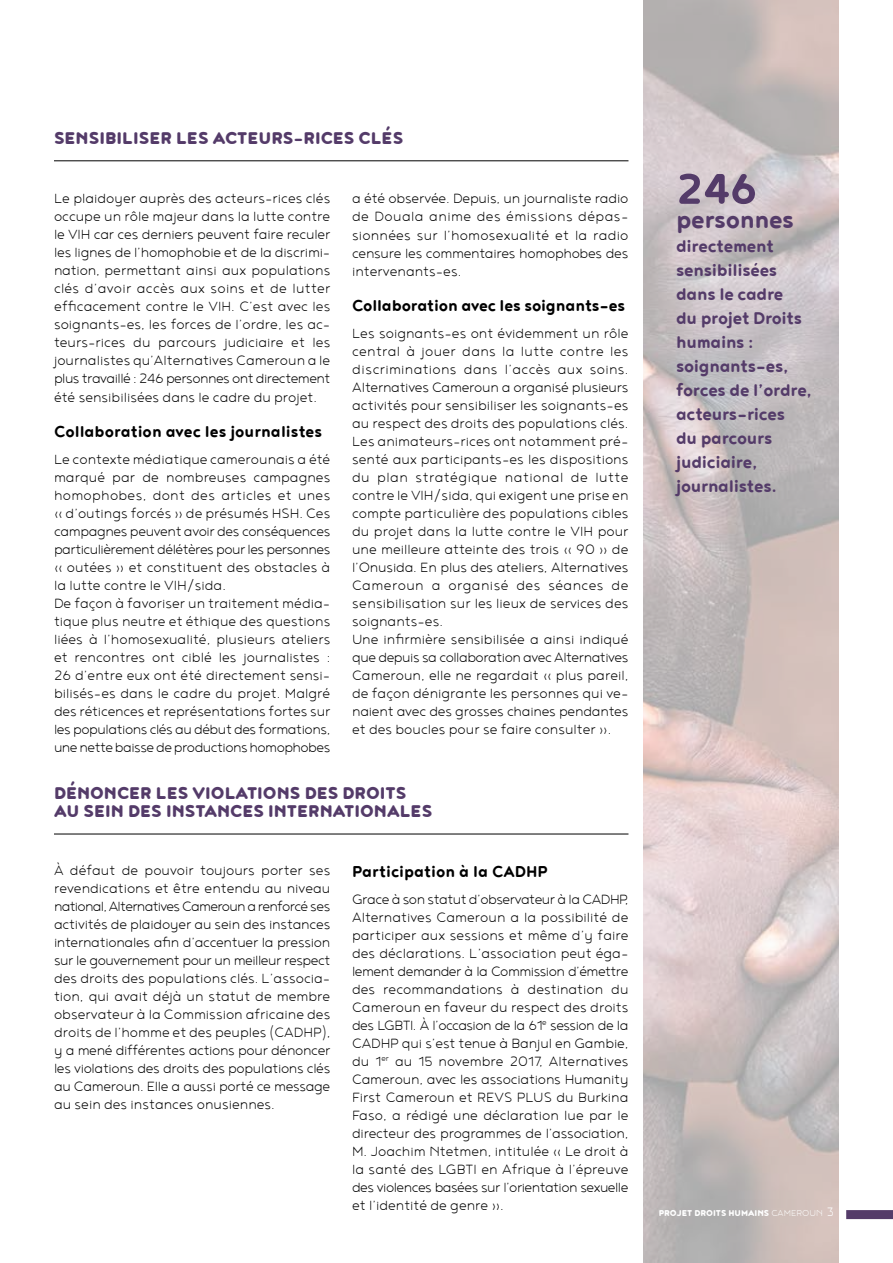
<style>
.page{position:relative;width:893px;height:1263px;background:#fff}
.page>*{position:absolute;margin:0;border:0;box-sizing:border-box;transform-origin:0 0}
.t1{font:700 52.5px "Noyh R";color:#543b69}
.t2{font:700 30px "Noyh R";letter-spacing:-.015em;color:#543b69}
.t3{font:700 21px/24px "Noyh R";letter-spacing:-.015em;color:#543b69}
.t4{font:900 21px/18px "Noyh R";color:#543b69}
.t5{font:700 19.5px "Noyh R";color:#000}
.t6{font:300 16.5px/18px "Noyh R";color:#000;text-align:justify}
.t7{font:900 10.5px "Noyh R";color:#fff}
.s1{font-weight:300}
.s2{font-weight:300;font-size:15px}
</style>
<div class="page">
<svg style="left:643px;top:0;width:196px;height:1263px;background:#cbc0c0"></svg>
<div style="left:846px;top:1210px;width:47px;height:9px;background:#543b69"></div>
<hr style="left:54px;top:160px;width:574px;height:1px;background:#000">
<hr style="left:54px;top:834px;width:574px;height:1px;background:#000">
<p class="t4" style="left:54px;top:129px;width:351px">SENSIBILISER LES ACTEURS-RICES CLÉS</p>
<p class="t6" style="left:54px;top:189px;width:278px">Le plaidoyer auprès des acteurs-rices clés occupe un rôle majeur dans la lutte contre le VIH car ces derniers peuvent faire reculer les lignes de l’homophobie et de la discrimi&shy;nation, permettant ainsi aux populations clés d’avoir accès aux soins et de lutter efficacement contre le VIH. C’est avec les soignants-es, les forces de l’ordre, les ac&shy;teurs-rices du parcours judiciaire et les journalistes qu’Alternatives Cameroun a le plus travaillé : 246 personnes ont directement été sensibilisées dans le cadre du projet.</p>
<p class="t5" style="left:54px;top:421px;width:270px">Collaboration avec les journalistes</p>
<p class="t6" style="left:54px;top:450px;width:278px;text-align:left">Le contexte médiatique camerounais a été marqué par de nombreuses campagnes homophobes, dont des articles et unes « d’outings forcés » de présumés HSH. Ces campagnes peuvent avoir des conséquences particulièrement délétères pour les personnes « outées » et constituent des obstacles à la lutte contre le VIH/sida.<br>De façon à favoriser un traitement média&shy;tique plus neutre et éthique des questions liées à l’homosexualité, plusieurs ateliers et rencontres ont ciblé les journalistes :<br>26 d’entre eux ont été directement sensi&shy;bilisés-es dans le cadre du projet. Malgré des réticences et représentations fortes sur les populations clés au début des formations, une nette baisse de productions homophobes</p>
<p class="t6" style="left:352px;top:189px;width:278px">a été observée. Depuis, un journaliste radio de Douala anime des émissions dépas&shy;sionnées sur l’homosexualité et la radio censure les commentaires homophobes des intervenants-es.</p>
<p class="t5" style="left:352px;top:295px;width:275px">Collaboration avec les soignants-es</p>
<p class="t6" style="left:352px;top:324px;width:278px;text-align:left">Les soignants-es ont évidemment un rôle central à jouer dans la lutte contre les discriminations dans l’accès aux soins.<br>Alternatives Cameroun a organisé plusieurs activités pour sensibiliser les soignants-es au respect des droits des populations clés.<br>Les animateurs-rices ont notamment pré&shy;senté aux participants-es les dispositions du plan stratégique national de lutte contre le VIH/sida, qui exigent une prise en compte particulière des populations cibles du projet dans la lutte contre le VIH pour une meilleure atteinte des trois « 90 » de l’Onusida. En plus des ateliers, Alternatives Cameroun a organisé des séances de sensibilisation sur les lieux de services des soignants-es.<br>Une infirmière sensibilisée a ainsi indiqué que depuis sa collaboration avec Alternatives Cameroun, elle ne regardait « plus pareil, de façon dénigrante les personnes qui ve&shy;naient avec des grosses chaines pendantes et des boucles pour se faire consulter ».</p>
<p class="t4" style="left:54px;top:784px;width:380px">DÉNONCER LES VIOLATIONS DES DROITS<br>AU SEIN DES INSTANCES INTERNATIONALES</p>
<p class="t6" style="left:54px;top:861px;width:278px">À défaut de pouvoir toujours porter ses revendications et être entendu au niveau national, Alternatives Cameroun a renforcé ses activités de plaidoyer au sein des instances internationales afin d’accentuer la pression sur le gouvernement pour un meilleur respect des droits des populations clés. L’associa&shy;tion, qui avait déjà un statut de membre observateur à la Commission africaine des droits de l’homme et des peuples (CADHP), y a mené différentes actions pour dénoncer les violations des droits des populations clés au Cameroun. Elle a aussi porté ce message au sein des instances onusiennes.</p>
<p class="t5" style="left:352px;top:861px;width:197px">Participation à la CADHP</p>
<p class="t6" style="left:352px;top:890px;width:278px">Grace à son statut d’observateur à la CADHP, Alternatives Cameroun a la possibilité de participer aux sessions et même d’y faire des déclarations. L’association peut éga&shy;lement demander à la Commission d’émettre des recommandations à destination du Cameroun en faveur du respect des droits des LGBTI. À l’occasion de la 61<sup>e</sup> session de la CADHP qui s’est tenue à Banjul en Gambie, du 1<sup>er</sup> au 15 novembre 2017, Alternatives Cameroun, avec les associations Humanity First Cameroun et REVS PLUS du Burkina Faso, a rédigé une déclaration lue par le directeur des programmes de l’association, M. Joachim Ntetmen, intitulée « Le droit à la santé des LGBTI en Afrique à l’épreuve des violences basées sur l’orientation sexuelle et l’identité de genre ».</p>
<h1 class="t1" style="left:676px;top:158px;width:83px">246</h1>
<h2 class="t2" style="left:676px;top:202px;width:120px">personnes</h2>
<p class="t3" style="left:676px;top:233px;width:137px">directement sensibilisées dans le cadre<br>du projet Droits humains : soignants-es, forces de l’ordre, acteurs-rices<br>du parcours judiciaire, journalistes.</p>
<p class="t7" style="left:659px;top:1206px;width:177px">PROJET DROITS HUMAINS <span class="s1">CAMEROUN</span> <span class="s2">3</span></p>
</div>
